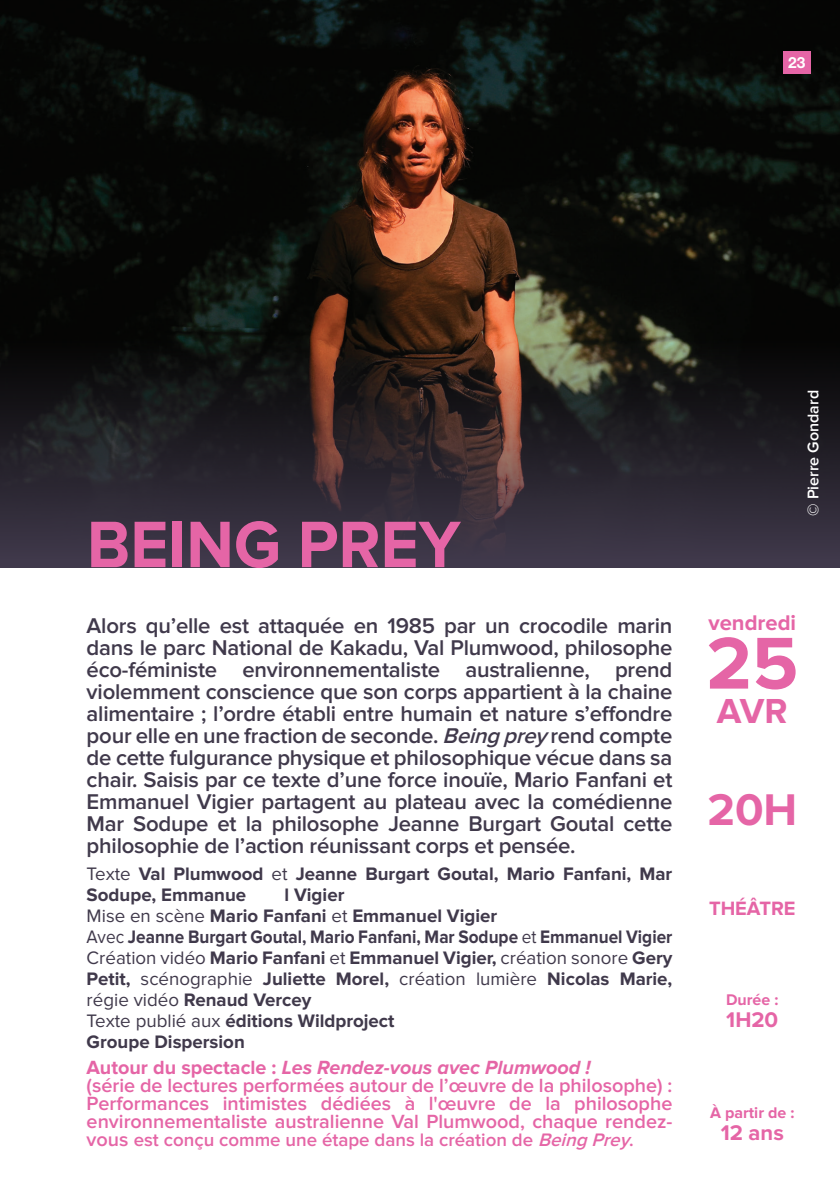
<style>
.page{position:relative;width:840px;height:1191px;background:#fff}
.page>*{position:absolute;margin:0;border:0;box-sizing:border-box;transform-origin:0 0}
.t1{font:700 76px "Proxima Nova";color:#e565a6}
.t2{font:700 68px "Proxima Nova";color:#e565a6;scale:.96 1}
.t3{font:700 46px "Proxima Nova";color:#e565a6}
.t4{font:700 36px "Proxima Nova";color:#e565a6}
.t5{font:600 22.2px/22px "Proxima Nova";letter-spacing:-.01em;color:#40394b;text-align:justify}
.t6{font:700 22px "Proxima Nova";color:#e565a6}
.t7{font:700 20px "Proxima Nova";color:#e565a6}
.t8{font:600 19.8px/18px "Proxima Nova";color:#e565a6}
.t9{font:italic 700 19.8px "Proxima Nova";color:#e565a6}
.t10{font:700 18.8px/21px "Proxima Nova";color:#40394b}
.t11{font:700 18.8px "Proxima Nova";color:#40394b;scale:.92 1}
.t12{font:600 18.8px "Proxima Nova";color:#e565a6}
.t13{font:700 16px "Proxima Nova";color:#e565a6}
.t14{font:600 16px "Proxima Nova";color:#fff}
.t15{font:700 15.4px "Helvetica Neue";color:#fff}
.s1{font-style:italic}
.s2{font-weight:400}
.s3{font-style:normal}
.s4{font-size:19.8px}
</style>
<div class="page">
<img style="left:0;top:0;width:839px;height:312px">
<svg style="left:0;top:312px;width:839px;height:255px;background:#2d262a"></svg>
<div style="left:782px;top:51px;width:27px;height:23px;background:#e565a6"></div>
<p class="t15" style="left:787px;top:50px;width:19px">23</p>
<p class="t2" style="left:87px;top:505px;width:390px">BEING PREY</p>
<p class="t5" style="left:87px;top:615px;width:587px">Alors qu’elle est attaquée en 1985 par un crocodile marin dans le parc National de Kakadu, Val Plumwood, philosophe éco-féministe environnementaliste australienne, prend violemment conscience que son corps appartient à la chaine alimentaire ; l’ordre établi entre humain et nature s’effondre pour elle en une fraction de seconde. <span class="s1">Beingprey</span>rend compte de cette fulgurance physique et philosophique vécue dans sa chair. Saisis par ce texte d’une force inouïe, Mario Fanfani et Emmanuel Vigier partagent au plateau avec la comédienne Mar Sodupe et la philosophe Jeanne Burgart Goutal cette philosophie de l’action réunissant corps et pensée.</p>
<p class="t10" style="left:87px;top:863px;width:587px"><span class="s2">Texte</span> Val Plumwood <span class="s2">et</span> Jeanne Burgart Goutal, Mario Fanfani, Mar<br>Sodupe, Emmanue</p>
<p class="t10" style="left:284px;top:884px;width:61px">l Vigier</p>
<p class="t10" style="left:87px;top:905px;width:412px"><span class="s2">Mise en scène</span> Mario Fanfani <span class="s2">et</span> Emmanuel Vigier</p>
<p class="t11" style="left:87px;top:925px;width:637px"><span class="s2">Avec</span> Jeanne Burgart Goutal, Mario Fanfani, Mar Sodupe <span class="s2">et</span> Emmanuel Vigier</p>
<p class="t10" style="left:87px;top:947px;width:587px;text-align:justify"><span class="s2">Création vidéo</span> Mario Fanfani <span class="s2">et</span> Emmanuel Vigier, <span class="s2">création sonore</span> Gery Petit, <span class="s2">scénographie</span> Juliette Morel, <span class="s2">création lumière</span> Nicolas Marie, <span class="s2">régie vidéo</span> Renaud Vercey</p>
<p class="t10" style="left:87px;top:1010px;width:309px"><span class="s2">Texte publié aux</span> éditions Wildproject</p>
<p class="t10" style="left:87px;top:1031px;width:160px">Groupe Dispersion</p>
<p class="t9" style="left:87px;top:1056px;width:505px"><span class="s3">Autour du spectacle :</span> Les Rendez-vous avec Plumwood !</p>
<p class="t8" style="left:87px;top:1077px;width:587px">(série de lectures performées autour de l’œuvre de la philosophe) :</p>
<p class="t8" style="left:87px;top:1095px;width:587px">Performances intimistes dédiées à l'œuvre de la philosophe environnementaliste australienne Val Plumwood, chaque rendez-</p>
<p class="t12" style="left:87px;top:1129px;width:549px"><span class="s4">vous</span> est conçu comme une étape dans la création de <span class="s1">BeingPrey</span>.</p>
<p class="t14" style="left:803px;top:516px;width:127px;rotate:-90deg">© Pierre Gondard</p>
<p class="t6" style="left:708px;top:610px;width:89px">vendredi</p>
<p class="t1" style="left:706px;top:619px;width:93px">25</p>
<p class="t4" style="left:716px;top:690px;width:72px">AVR</p>
<p class="t3" style="left:707px;top:783px;width:91px">20H</p>
<p class="t7" style="left:708px;top:896px;width:88px">THÉÂTRE</p>
<p class="t13" style="left:725px;top:991px;width:54px">Durée :</p>
<p class="t6" style="left:725px;top:1007px;width:53px">1H20</p>
<p class="t13" style="left:709px;top:1103px;width:86px">À partir de :</p>
<p class="t6" style="left:720px;top:1120px;width:65px">12 ans</p>
</div>
